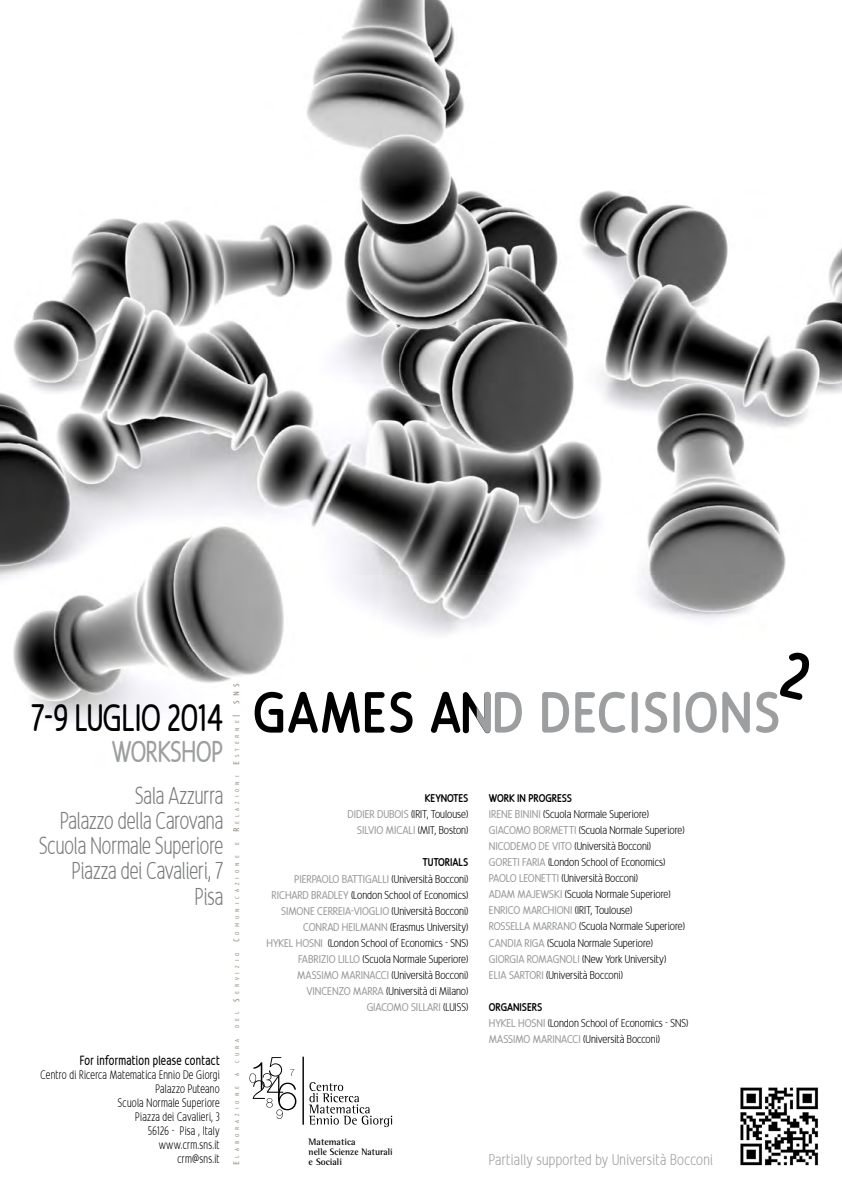
<style>
.page{position:relative;width:842px;height:1191px;background:#fff}
.page>*{position:absolute;margin:0;border:0;box-sizing:border-box;transform-origin:0 0}
.t1{font:700 56.4px "Revalo Modern";letter-spacing:.03em;color:#9c9e9f}
.t2{font:37.3px "Revalo Modern";letter-spacing:-.005em;color:#000;scale:.9 1}
.t3{font:29.4px "Revalo Modern";letter-spacing:-.01em;color:#9c9e9f;scale:.9 1}
.t4{font:300 23.7px/25.2px "Revalo Modern";color:#797a7c;text-align:right;scale:.9 1}
.t5{font:300 15px "Revalo Modern";letter-spacing:.02em;color:#9c9e9f;scale:1.04 1}
.t6{font:13px "Revalo Modern";letter-spacing:.025em;color:#000;scale:.93 1}
.t7{font:300 12px/14px "Revalo Modern";letter-spacing:.025em;color:#000;text-align:right;scale:.93 1}
.t8{font:300 11px/16px "Revalo Modern";color:#000;scale:1.07 1}
.t9{font:700 9.6px/10px "Rotis Semiserif AT";color:#000}
.t10{font:8px "Fago No";color:#938973}
.t11{font:5.6px "Fago No";letter-spacing:.715em;color:#938973}
.s1{color:#000}
.s2{font-size:8px}
.s3{font-weight:700}
.s4{font-weight:400;color:#9c9e9f}
</style>
<div class="page">
<img style="left:0;top:0;width:842px;height:734px">
<hr style="left:303px;top:1056px;width:1px;height:68px;background:#000">
<svg style="left:309px;top:1082px;width:83px;height:45px"></svg>
<svg style="left:249px;top:1057px;width:47px;height:62px"></svg>
<img style="left:740px;top:1087px;width:78px;height:79px">
<svg style="left:463px;top:691px;width:27px;height:42px"></svg>
<svg style="left:779px;top:650px;width:33px;height:50px"></svg>
<h2 class="t2" style="left:32px;top:692px;width:214px">7-9 LUGLIO 2014</h2>
<h3 class="t3" style="left:112px;top:731px;width:125px">WORKSHOP</h3>
<h3 class="t4" style="left:39px;top:781px;width:206px">Sala Azzurra<br>Palazzo della Carovana<br>Scuola Normale Superiore<br>Piazza dei Cavalieri, 7<br>Pisa</h3>
<p class="t6" style="left:80px;top:1051px;width:152px">For information please contact</p>
<p class="t7" style="left:41px;top:1066px;width:194px">Centro di Ricerca Matematica Ennio De Giorgi<br>Palazzo Puteano<br>Scuola Normale Superiore<br>Piazza dei Cavalieri, 3<br>56126 - Pisa , Italy<br>www.crm.sns.it<br>crm@sns.it</p>
<p class="t10" style="left:232px;top:704px;width:22px;rotate:-90deg">SNS</p>
<h1 class="t1" style="left:253px;top:672px;width:529px"><span class="s1">GAMES A</span> D DECISIONS</h1>
<p class="t11" style="left:234px;top:765px;width:52px;rotate:-90deg"><span class="s2">E</span>ste rne <span class="s2">|</span></p>
<p class="t11" style="left:234px;top:832px;width:58px;rotate:-90deg"><span class="s2">R</span> e lazioni</p>
<p class="t11" style="left:234px;top:845px;width:3px;rotate:-90deg">e</p>
<p class="t11" style="left:234px;top:942px;width:87px;rotate:-90deg"><span class="s2">C</span> omunicazione</p>
<p class="t11" style="left:234px;top:1001px;width:51px;rotate:-90deg"><span class="s2">S</span>e rvizio</p>
<p class="t11" style="left:234px;top:1028px;width:18px;rotate:-90deg">del</p>
<p class="t11" style="left:234px;top:1062px;width:25px;rotate:-90deg">cura</p>
<p class="t11" style="left:234px;top:1075px;width:5px;rotate:-90deg">a</p>
<p class="t11" style="left:234px;top:1165px;width:80px;rotate:-90deg"><span class="s2">E</span>laborazione</p>
<p class="t8" style="left:347px;top:789px;width:114px;text-align:right"><span class="s3">KEYNOTES<br></span><span class="s4">DIDIER DUBOIS</span> (IRIT, Toulouse)<br><span class="s4">SILVIO MICALI</span> (MIT, Boston)</p>
<p class="t8" style="left:267px;top:854px;width:190px;text-align:right"><span class="s3">TUTORIALS<br></span><span class="s4">PIERPAOLO BATTIGALLI</span> (Università Bocconi)<br><span class="s4">RICHARD BRADLEY</span> (London School of Economics)<br><span class="s4">SIMONE CERREIA-VIOGLIO</span> (Università Bocconi)<br><span class="s4">CONRAD HEILMANN</span> (Erasmus University)<br><span class="s4">HYKEL HOSNI</span> (London School of Economics - SNS)<br><span class="s4">FABRIZIO LILLO</span> (Scuola Normale Superiore)<br><span class="s4">MASSIMO MARINACCI</span> (Università Bocconi)<br><span class="s4">VINCENZO MARRA</span> (Università di Milano)<br><span class="s4">GIACOMO SILLARI</span> (LUISS)</p>
<p class="t8" style="left:489px;top:789px;width:185px"><span class="s3">WORK IN PROGRESS<br></span><span class="s4">IRENE BININI</span> (Scuola Normale Superiore)<br><span class="s4">GIACOMO BORMETTI</span> (Scuola Normale Superiore)<br><span class="s4">NICODEMO DE VITO</span> (Università Bocconi)<br><span class="s4">GORETI FARIA</span> (London School of Economics)<br><span class="s4">PAOLO LEONETTI</span> (Università Bocconi)<br><span class="s4">ADAM MAJEWSKI</span> (Scuola Normale Superiore)<br><span class="s4">ENRICO MARCHIONI</span> (IRIT, Toulouse)<br><span class="s4">ROSSELLA MARRANO</span> (Scuola Normale Superiore)<br><span class="s4">CANDIA RIGA</span> (Scuola Normale Superiore)<br><span class="s4">GIORGIA ROMAGNOLI</span> (New York University)<br><span class="s4">ELIA SARTORI</span> (Università Bocconi)</p>
<p class="t8" style="left:489px;top:998px;width:188px"><span class="s3">ORGANISERS<br></span><span class="s4">HYKEL HOSNI</span> (London School of Economics - SNS)<br><span class="s4">MASSIMO MARINACCI</span> (Università Bocconi)</p>
<p class="t9" style="left:309px;top:1137px;width:85px">Matematica<br>nelle Scienze Naturali e Sociali</p>
<h3 class="t5" style="left:489px;top:1149px;width:217px">Partially supported by Università Bocconi</h3>
</div>
